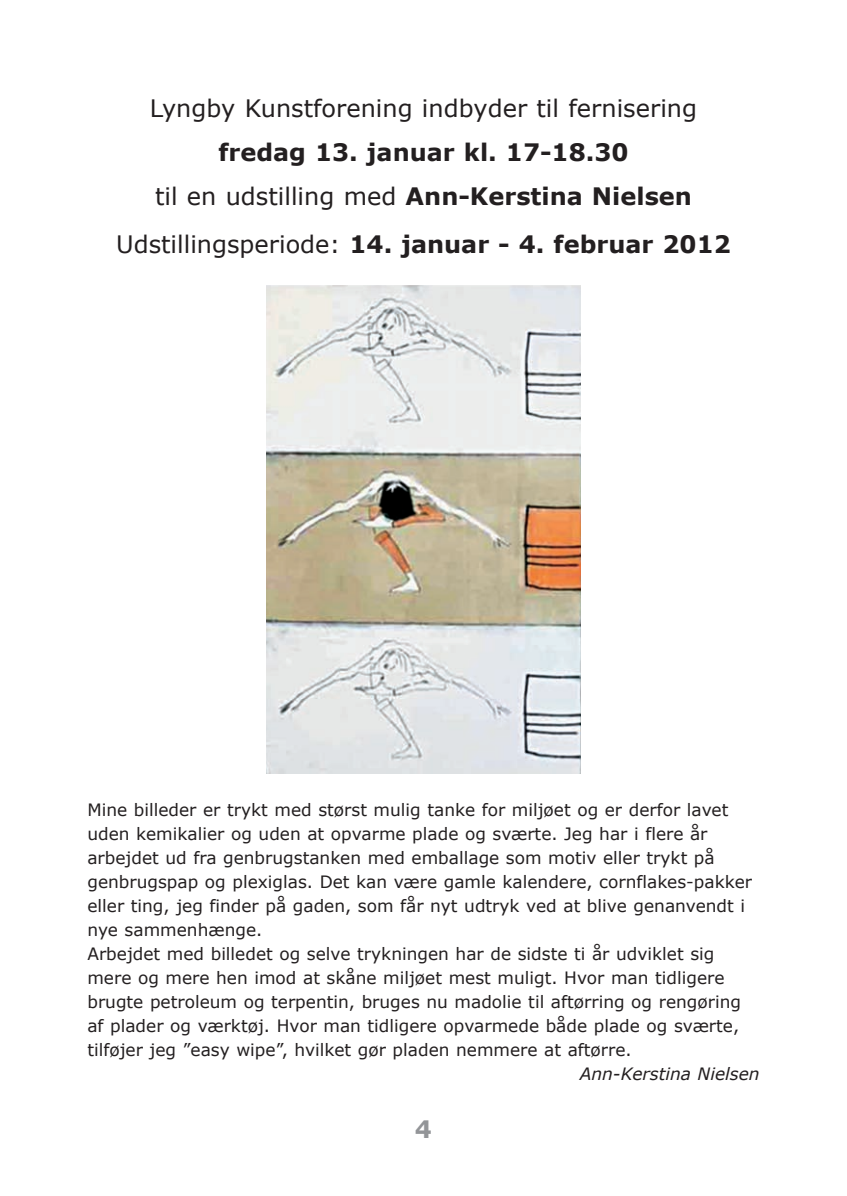
<style>
.page{position:relative;width:847px;height:1196px;background:#fff}
.page>*{position:absolute;margin:0;border:0;box-sizing:border-box;transform-origin:0 0}
.t1{font:700 24px/44px "Verdana";color:#231f20;text-align:center}
.t2{font:24px "Verdana";color:#231f20}
.t3{font:700 24px "Verdana";color:#939598}
.t4{font:17px/24px "Verdana";color:#231f20}
.t5{font:italic 17px "Verdana";color:#231f20}
.s1{font-weight:400}
</style>
<div class="page">
<img style="left:266px;top:286px;width:314px;height:487px">
<h1 class="t2" style="left:150px;top:93px;width:548px">Lyngby Kunstforening indbyder til fernisering</h1>
<h1 class="t1" style="left:155px;top:131px;width:538px">fredag 13. januar kl. 17-18.30<br><span class="s1">til en udstilling med</span> Ann-Kerstina Nielsen</h1>
<h1 class="t1" style="left:116px;top:222px;width:616px"><span class="s1">Udstillingsperiode:</span> 14. januar - 4. februar 2012</h1>
<p class="t4" style="left:87px;top:798px;width:666px">Mine billeder er trykt med størst mulig tanke for miljøet og er derfor lavet uden kemikalier og uden at opvarme plade og sværte. Jeg har i flere år arbejdet ud fra genbrugstanken med emballage som motiv eller trykt på genbrugspap og plexiglas. Det kan være gamle kalendere, cornflakes-pakker eller ting, jeg finder på gaden, som får nyt udtryk ved at blive genanvendt i nye sammenhænge.<br>Arbejdet med billedet og selve trykningen har de sidste ti år udviklet sig mere og mere hen imod at skåne miljøet mest muligt. Hvor man tidligere brugte petroleum og terpentin, bruges nu madolie til aftørring og rengøring af plader og værktøj. Hvor man tidligere opvarmede både plade og sværte, tilføjer jeg ”easy wipe”, hvilket gør pladen nemmere at aftørre.</p>
<p class="t5" style="left:579px;top:1063px;width:181px">Ann-Kerstina Nielsen</p>
<h1 class="t3" style="left:415px;top:1113px;width:19px">4</h1>
</div>
